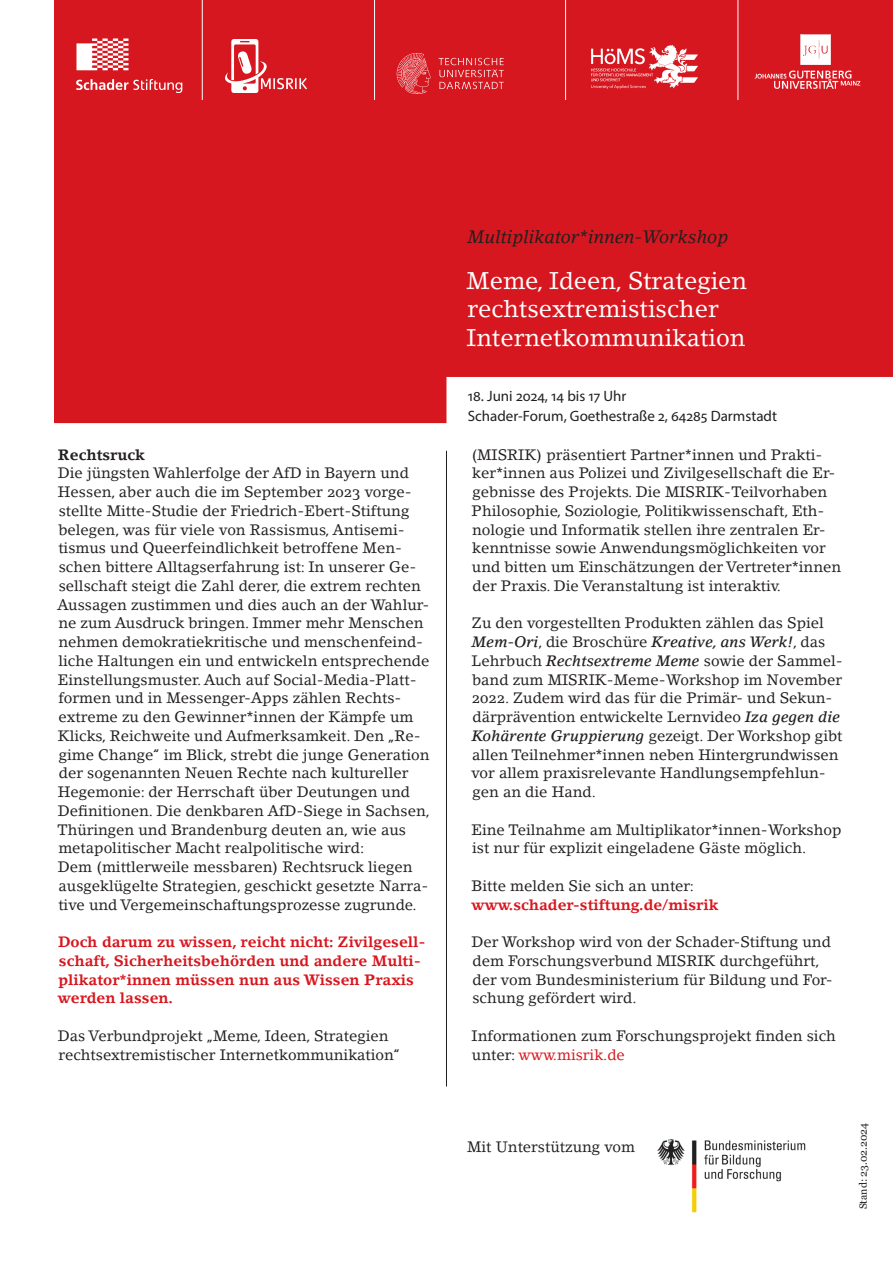
<style>
.page{position:relative;width:893px;height:1263px;background:#fff}
.page>*{position:absolute;margin:0;border:0;box-sizing:border-box;transform-origin:0 0}
.T1_Tagung_Subline{font:24px "Lino Letter Std";color:#fff}
.T1_Tagung{font:italic 18px "Lino Letter Std";color:#231f20}
.T1_Tagung_Fließtext{font:15px/18.8px "Lino Letter Std";color:#231f20}
.T1_Tagung_Fließtext-2{font:700 15px/18.8px "Lino Letter Std";color:#d7171f}
.T1_Tagung_Datum_Adresse{font:15px "Myriad Pro";color:#231f20}
.T1_Tagung_Infobereich{font:15px "Lino Letter Std";color:#231f20}
.T1_Tagung_Fließtext-3{font:700 15px "Lino Letter Std";color:#231f20}
.t1{font:10.5px "Georgia";color:#231f20}
.s1{font-weight:500;font-style:italic}
.s2{color:#d7171f}
</style>
<div class="page">
<div style="left:54px;top:0;width:839px;height:423px;background:#d7171f"></div>
<svg style="left:76px;top:38px;width:52px;height:32px"></svg>
<svg style="left:76px;top:79px;width:106px;height:14px"></svg>
<hr style="left:202px;top:0;width:1px;height:100px;background:#fff">
<img style="left:383px;top:44px;width:138px;height:58px">
<hr style="left:374px;top:0;width:1px;height:100px;background:#fff">
<img style="left:591px;top:46px;width:106px;height:43px">
<img style="left:226px;top:39px;width:80px;height:53px">
<hr style="left:565px;top:0;width:1px;height:100px;background:#fff">
<hr style="left:738px;top:0;width:1px;height:100px;background:#fff">
<img style="left:743px;top:28px;width:142px;height:74px">
<hr style="left:446px;top:451px;width:1px;height:635px;background:#231f20">
<img style="left:657px;top:1139px;width:149px;height:74px">
<p class="T1_Tagung_Fließtext-3" style="left:58px;top:445px;width:88px">Rechtsruck</p>
<p class="T1_Tagung_Fließtext" style="left:57px;top:464px;width:374px">Die jüngsten Wahlerfolge der AfD in Bayern und Hessen, aber auch die im September 2023 vorge&shy;stellte Mitte-Studie der Friedrich-Ebert-Stiftung belegen, was für viele von Rassismus, Antisemi&shy;tismus und Queerfeindlichkeit betroffene Men&shy;schen bittere Alltagserfahrung ist: In unserer Ge&shy;sellschaft steigt die Zahl derer, die extrem rechten Aussagen zustimmen und dies auch an der Wahlur&shy;ne zum Ausdruck bringen. Immer mehr Menschen nehmen demokratiekritische und menschenfeind&shy;liche Haltungen ein und entwickeln entsprechende Einstellungsmuster. Auch auf Social-Media-Platt&shy;formen und in Messenger-Apps zählen Rechts&shy;extreme zu den Gewinner*innen der Kämpfe um Klicks, Reichweite und Aufmerksamkeit. Den „Re&shy;gime Change“ im Blick, strebt die junge Generation der sogenannten Neuen Rechte nach kultureller Hegemonie: der Herrschaft über Deutungen und Definitionen. Die denkbaren AfD-Siege in Sachsen, Thüringen und Brandenburg deuten an, wie aus metapolitischer Macht realpolitische wird:</p>
<p class="T1_Tagung_Fließtext" style="left:58px;top:857px;width:372px">Dem (mittlerweile messbaren) Rechtsruck liegen ausgeklügelte Strategien, geschickt gesetzte Narra&shy;tive und Vergemeinschaftungsprozesse zugrunde.</p>
<p class="T1_Tagung_Fließtext-2" style="left:58px;top:932px;width:369px">Doch darum zu wissen, reicht nicht: Zivilgesell&shy;schaft, Sicherheitsbehörden und andere Multi&shy;plikator*innen müssen nun aus Wissen Praxis werden lassen.</p>
<p class="T1_Tagung_Fließtext" style="left:58px;top:1026px;width:344px">Das Verbundprojekt „Meme, Ideen, Strategien rechtsextremistischer Internetkommunikation“</p>
<p class="T1_Tagung" style="left:468px;top:226px;width:262px">Multiplikator*innen-Workshop</p>
<p class="T1_Tagung_Subline" style="left:467px;top:266px;width:282px">Meme, Ideen, Strategien</p>
<p class="T1_Tagung_Subline" style="left:467px;top:294px;width:253px">rechtsextremistischer</p>
<p class="T1_Tagung_Subline" style="left:467px;top:323px;width:280px">Internetkommunikation</p>
<p class="T1_Tagung_Datum_Adresse" style="left:468px;top:387px;width:160px">18. Juni 2024, 14 bis 17 Uhr</p>
<p class="T1_Tagung_Datum_Adresse" style="left:468px;top:407px;width:311px">Schader-Forum, Goethestraße 2, 64285 Darmstadt</p>
<p class="T1_Tagung_Fließtext" style="left:471px;top:445px;width:371px">(MISRIK) präsentiert Partner*innen und Prakti&shy;ker*innen aus Polizei und Zivilgesellschaft die Er&shy;gebnisse des Projekts. Die MISRIK-Teilvorhaben Philosophie, Soziologie, Politikwissenschaft, Eth&shy;nologie und Informatik stellen ihre zentralen Er&shy;kenntnisse sowie Anwendungsmöglichkeiten vor und bitten um Einschätzungen der Vertreter*innen der Praxis. Die Veranstaltung ist interaktiv.</p>
<p class="T1_Tagung_Fließtext" style="left:471px;top:614px;width:373px">Zu den vorgestellten Produkten zählen das Spiel <span class="s1">Mem-Ori</span>, die Broschüre <span class="s1">Kreative, ans Werk!</span>, das Lehrbuch <span class="s1">Rechtsextreme Meme</span> sowie der Sammel&shy;band zum MISRIK-Meme-Workshop im November 2022. Zudem wird das für die Primär- und Sekun&shy;därprävention entwickelte Lernvideo <span class="s1">Iza gegen die Kohärente Gruppierung</span> gezeigt. Der Workshop gibt allen Teilnehmer*innen neben Hintergrundwissen vor allem praxisrelevante Handlungsempfehlun&shy;gen an die Hand.</p>
<p class="T1_Tagung_Fließtext" style="left:472px;top:820px;width:371px">Eine Teilnahme am Multiplikator*innen-Workshop ist nur für explizit eingeladene Gäste möglich.</p>
<p class="T1_Tagung_Fließtext" style="left:472px;top:876px;width:224px">Bitte melden Sie sich an unter:</p>
<p class="T1_Tagung_Fließtext-2" style="left:472px;top:895px;width:248px">www.schader-stiftung.de/misrik</p>
<p class="T1_Tagung_Fließtext" style="left:472px;top:932px;width:363px">Der Workshop wird von der Schader-Stiftung und dem Forschungsverbund MISRIK durchgeführt, der vom Bundesministerium für Bildung und For&shy;schung gefördert wird.</p>
<p class="T1_Tagung_Fließtext" style="left:472px;top:1026px;width:366px">Informationen zum Forschungsprojekt finden sich unter: <span class="s2">www.misrik.de</span></p>
<p class="T1_Tagung_Infobereich" style="left:467px;top:1137px;width:169px">Mit Unterstützung vom</p>
<p class="t1" style="left:857px;top:1209px;width:88px;rotate:-90deg">Stand: 23.02.2024</p>
</div>
